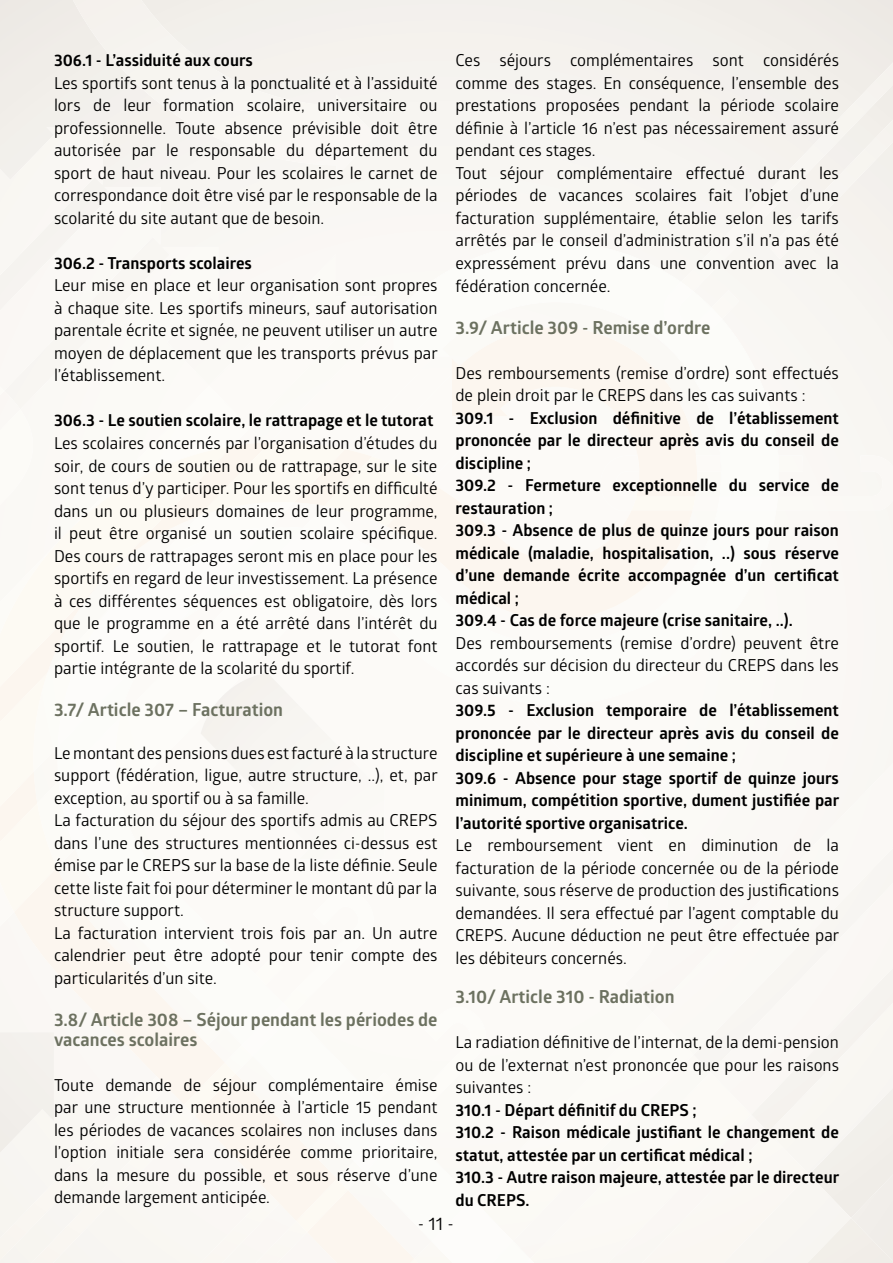
<style>
.page{position:relative;width:893px;height:1263px;background:#fff}
.page>*{position:absolute;margin:0;border:0;box-sizing:border-box;transform-origin:0 0}
.t1{font:700 18px/19.8px "Glober";color:#6c7160}
.t2{font:18px "Glober";color:#000}
.t3{font:16.5px/22.5px "Glober";color:#000;text-align:justify}
.t4{font:700 16.5px/22.5px "Glober";color:#000}
</style>
<div class="page">
<div style="left:0;top:0;width:851px;height:557px;background:#f7f5f2"></div>
<div style="left:56px;top:0;width:320px;height:176px;background:#f5f3ef"></div>
<div style="left:57px;top:242px;width:722px;height:315px;background:#fbfaf6"></div>
<div style="left:33px;top:327px;width:664px;height:293px;background:#fcf9f5"></div>
<div style="left:652px;top:557px;width:241px;height:120px;background:#fbf9f6"></div>
<div style="left:814px;top:677px;width:79px;height:120px;background:#faf7f4"></div>
<div style="left:784px;top:797px;width:109px;height:56px;background:#faf8f5"></div>
<div style="left:209px;top:254px;width:284px;height:120px;background:#fbfaf6"></div>
<svg style="left:0;top:374px;width:493px;height:479px"></svg>
<svg style="left:212px;top:673px;width:55px;height:36px"></svg>
<div style="left:600px;top:456px;width:293px;height:54px;background:#fcfaf5"></div>
<div style="left:0;top:853px;width:893px;height:410px;background:#fbf9f5"></div>
<div style="left:0;top:180px;width:33px;height:531px;background:#faf8f4"></div>
<div style="left:681px;top:0;width:212px;height:319px;background:#f5f2ee"></div>
<svg style="left:664px;top:282px;width:58px;height:58px"></svg>
<p class="t4" style="left:54px;top:49px;width:200px">306.1 - L’assiduité aux cours</p>
<p class="t3" style="left:54px;top:71px;width:385px">Les sportifs sont tenus à la ponctualité et à l’assiduité lors de leur formation scolaire, universitaire ou professionnelle. Toute absence prévisible doit être autorisée par le responsable du département du sport de haut niveau. Pour les scolaires le carnet de correspondance doit être visé par le responsable de la scolarité du site autant que de besoin.</p>
<p class="t4" style="left:54px;top:252px;width:199px">306.2 - Transports scolaires</p>
<p class="t3" style="left:54px;top:274px;width:385px">Leur mise en place et leur organisation sont propres à chaque site. Les sportifs mineurs, sauf autorisation parentale écrite et signée, ne peuvent utiliser un autre moyen de déplacement que les transports prévus par l’établissement.</p>
<p class="t4" style="left:54px;top:409px;width:381px">306.3 - Le soutien scolaire, le rattrapage et le tutorat</p>
<p class="t3" style="left:54px;top:431px;width:385px">Les scolaires concernés par l’organisation d’études du soir, de cours de soutien ou de rattrapage, sur le site sont tenus d’y participer. Pour les sportifs en difficulté dans un ou plusieurs domaines de leur programme, il peut être organisé un soutien scolaire spécifique.<br>Des cours de rattrapages seront mis en place pour les sportifs en regard de leur investissement. La présence à ces différentes séquences est obligatoire, dès lors que le programme en a été arrêté dans l’intérêt du sportif. Le soutien, le rattrapage et le tutorat font partie intégrante de la scolarité du sportif.</p>
<p class="t1" style="left:54px;top:700px;width:231px">3.7/ Article 307 – Facturation</p>
<p class="t3" style="left:54px;top:741px;width:385px;text-align:left">Le montant des pensions dues est facturé à la structure support (fédération, ligue, autre structure, ..), et, par exception, au sportif ou à sa famille.<br>La facturation du séjour des sportifs admis au CREPS dans l’une des structures mentionnées ci-dessus est émise par le CREPS sur la base de la liste définie. Seule cette liste fait foi pour déterminer le montant dû par la structure support.<br>La facturation intervient trois fois par an. Un autre calendrier peut être adopté pour tenir compte des particularités d’un site.</p>
<p class="t1" style="left:54px;top:1009px;width:385px">3.8/ Article 308 – Séjour pendant les périodes de vacances scolaires</p>
<p class="t3" style="left:54px;top:1073px;width:385px">Toute demande de séjour complémentaire émise par une structure mentionnée à l’article 15 pendant les périodes de vacances scolaires non incluses dans l’option initiale sera considérée comme prioritaire, dans la mesure du possible, et sous réserve d’une demande largement anticipée.</p>
<p class="t3" style="left:455px;top:49px;width:385px;text-align:left">Ces séjours complémentaires sont considérés comme des stages. En conséquence, l’ensemble des prestations proposées pendant la période scolaire définie à l’article 16 n’est pas nécessairement assuré pendant ces stages.<br>Tout séjour complémentaire effectué durant les périodes de vacances scolaires fait l’objet d’une facturation supplémentaire, établie selon les tarifs arrêtés par le conseil d’administration s’il n’a pas été expressément prévu dans une convention avec la fédération concernée.</p>
<p class="t1" style="left:455px;top:317px;width:256px">3.9/ Article 309 - Remise d’ordre</p>
<p class="t3" style="left:455px;top:361px;width:385px">Des remboursements (remise d’ordre) sont effectués de plein droit par le CREPS dans les cas suivants :</p>
<p class="t4" style="left:455px;top:406px;width:385px">309.1 - Exclusion définitive de l’établissement prononcée par le directeur après avis du conseil de discipline ;<br>309.2 - Fermeture exceptionnelle du service de restauration ;<br>309.3 - Absence de plus de quinze jours pour raison médicale (maladie, hospitalisation, ..) sous réserve d’une demande écrite accompagnée d’un certificat médical ;<br>309.4 - Cas de force majeure (crise sanitaire, ..).</p>
<p class="t3" style="left:455px;top:631px;width:385px">Des remboursements (remise d’ordre) peuvent être accordés sur décision du directeur du CREPS dans les cas suivants :</p>
<p class="t4" style="left:455px;top:699px;width:385px">309.5 - Exclusion temporaire de l’établissement prononcée par le directeur après avis du conseil de discipline et supérieure à une semaine ;<br>309.6 - Absence pour stage sportif de quinze jours minimum, compétition sportive, dument justifiée par l’autorité sportive organisatrice.</p>
<p class="t3" style="left:455px;top:834px;width:385px">Le remboursement vient en diminution de la facturation de la période concernée ou de la période suivante, sous réserve de production des justifications demandées. Il sera effectué par l’agent comptable du CREPS. Aucune déduction ne peut être effectuée par les débiteurs concernés.</p>
<p class="t1" style="left:455px;top:987px;width:221px">3.10/ Article 310 - Radiation</p>
<p class="t3" style="left:455px;top:1030px;width:385px">La radiation définitive de l’internat, de la demi-pension ou de l’externat n’est prononcée que pour les raisons suivantes :</p>
<p class="t4" style="left:455px;top:1098px;width:385px">310.1 - Départ définitif du CREPS ;<br>310.2 - Raison médicale justifiant le changement de statut, attestée par un certificat médical ;<br>310.3 - Autre raison majeure, attestée par le directeur du CREPS.</p>
<p class="t2" style="left:418px;top:1211px;width:37px">- 11 -</p>
</div>
